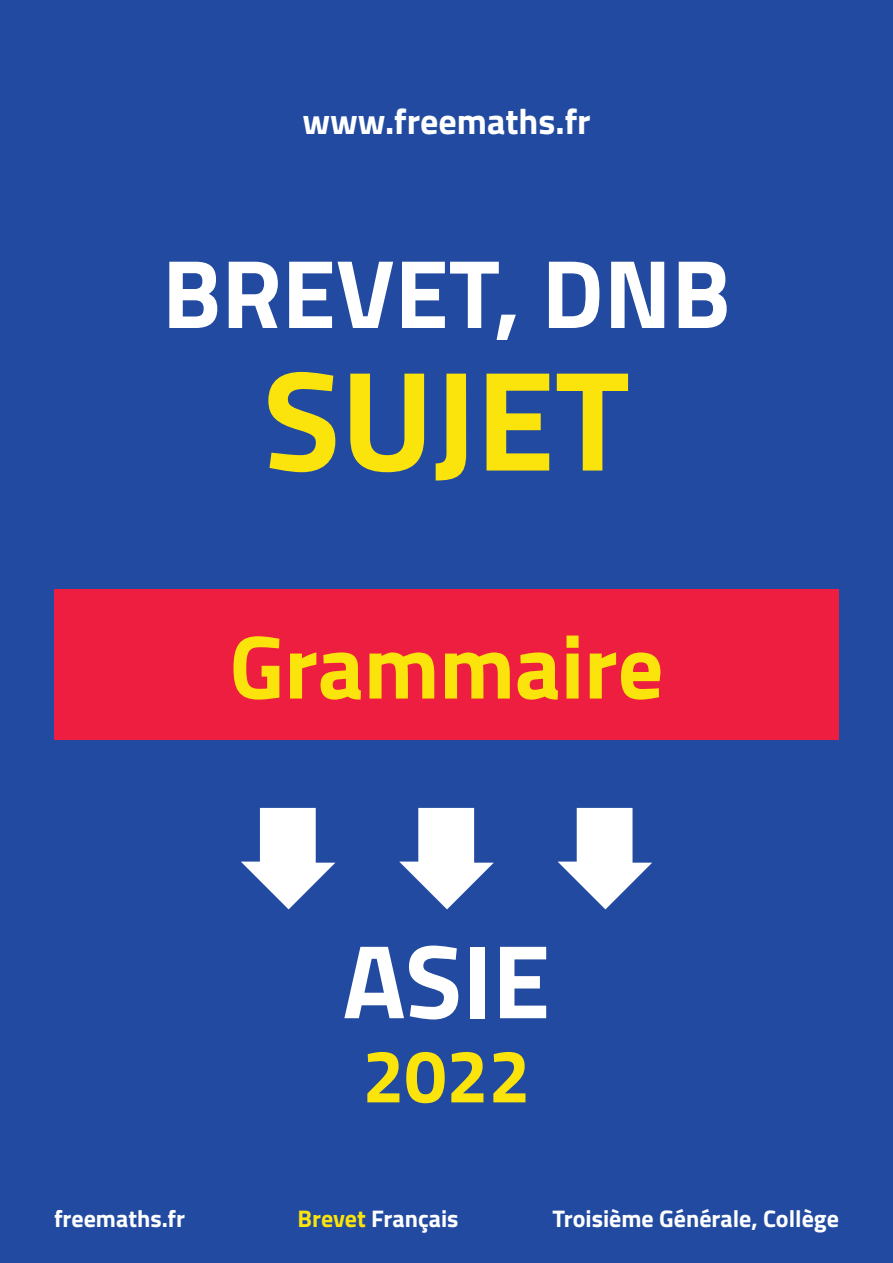
<style>
.page{position:relative;width:893px;height:1263px;background:#214aa0}
.page>*{position:absolute;margin:0;border:0;box-sizing:border-box;transform-origin:0 0}
.t1{font:700 142.5px "Titillium";color:#fbe30c}
.t2{font:700 105px "Titillium";color:#fff}
.t3{font:700 97.5px "Titillium";color:#fff}
.t4{font:700 90px "Titillium";color:#fbe30c}
.t5{font:700 75px "Titillium";color:#fbe30c}
.t6{font:700 36px "Titillium";color:#fff}
.t7{font:700 24px "Titillium";color:#fff}
.s1{color:#fbe30c}
</style>
<div class="page">
<svg style="left:241px;top:808px;width:94px;height:101px"></svg>
<svg style="left:399px;top:808px;width:95px;height:101px"></svg>
<svg style="left:558px;top:808px;width:94px;height:101px"></svg>
<div style="left:54px;top:589px;width:785px;height:151px;background:#ed1e40"></div>
<h3 class="t6" style="left:302px;top:94px;width:290px">www.freemaths.fr</h3>
<h3 class="t3" style="left:162px;top:219px;width:570px">BREVET, DNB</h3>
<h1 class="t1" style="left:263px;top:312px;width:368px">SUJET</h1>
<h3 class="t4" style="left:229px;top:598px;width:436px">Grammaire</h3>
<p class="t2" style="left:343px;top:901px;width:209px">ASIE</p>
<h3 class="t5" style="left:362px;top:1019px;width:169px">2022</h3>
<p class="t7" style="left:54px;top:1200px;width:133px">freemaths.fr</p>
<p class="t7" style="left:298px;top:1200px;width:162px"><span class="s1">Brevet</span> Français</p>
<p class="t7" style="left:552px;top:1200px;width:288px">Troisième Générale, Collège</p>
</div>
